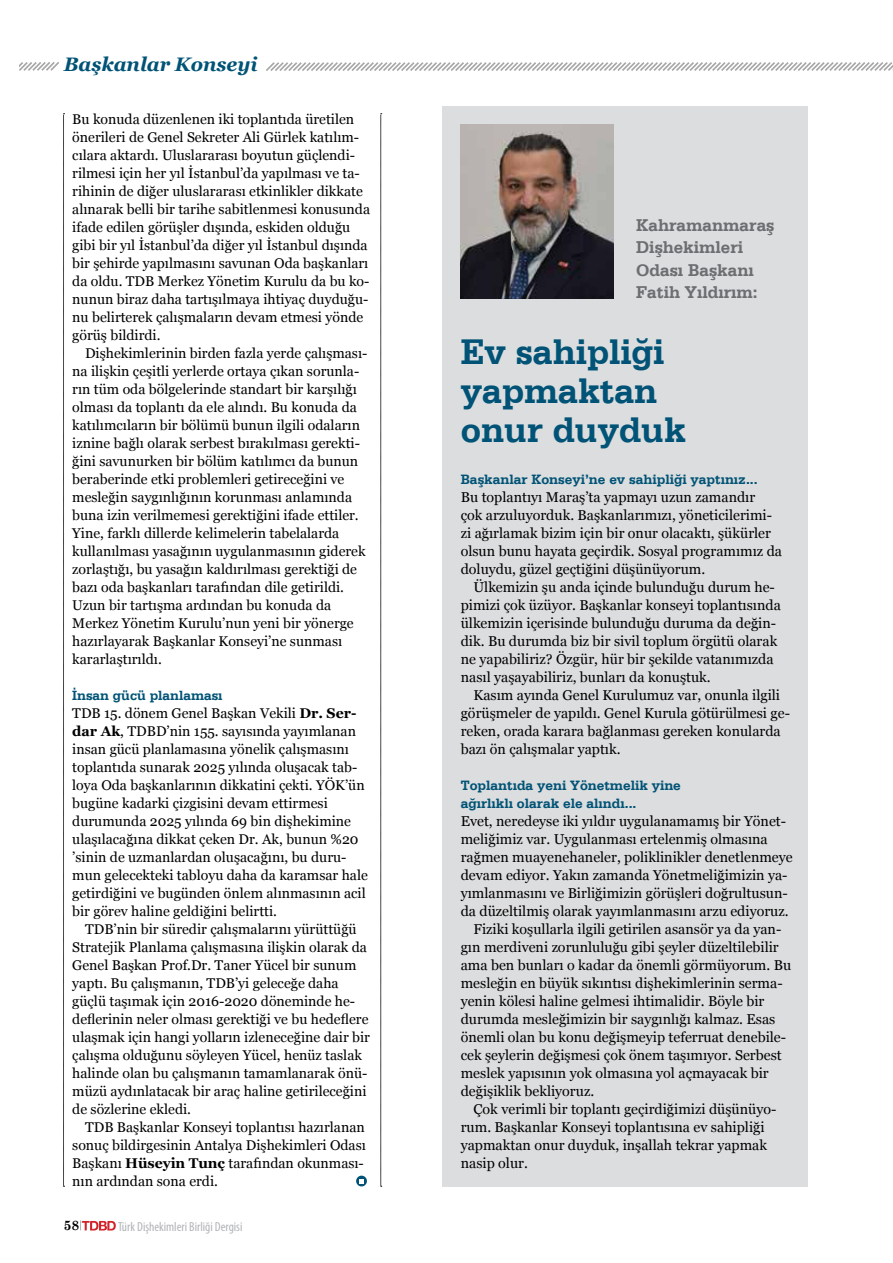
<style>
.page{position:relative;width:893px;height:1263px;background:#fff}
.page>*{position:absolute;margin:0;border:0;box-sizing:border-box;transform-origin:0 0}
.t1{font:700 37.5px/39px "Serifa BT";color:#005376}
.t2{font:italic 700 19.5px "Georgia";letter-spacing:-.005em;color:#005376}
.t3{font:700 18px/22.5px "Serifa BT";color:#6d6e71}
.t4{font:14.25px "Georgia";color:#000}
.t5{font:700 14.25px "Serifa BT";color:#005376}
.t6{font:14.1px "Georgia";color:#000}
.t7{font:700 14.1px "Serifa BT";color:#005376}
.t8{font:700 13.5px "Century Schoolbook";color:#000}
.t9{font:condensed 13.05px "Myriad Pro";color:#b1b4b6}
.s1{font-weight:700}
</style>
<div class="page">
<div style="left:442px;top:106px;width:366px;height:1080px;background:#dcddde"></div>
<svg style="left:63px;top:113px;width:2px;height:1074px"></svg>
<svg style="left:381px;top:113px;width:1px;height:1074px"></svg>
<svg style="left:19px;top:62px;width:40px;height:9px"></svg>
<svg style="left:266px;top:62px;width:627px;height:9px"></svg>
<svg style="left:356px;top:1175px;width:11px;height:11px"></svg>
<svg style="left:359px;top:1179px;width:5px;height:4px"></svg>
<svg style="left:80px;top:1220px;width:36px;height:10px"></svg>
<img style="left:461px;top:124px;width:153px;height:174px">
<p class="t2" style="left:64px;top:53px;width:195px">Başkanlar Konseyi</p>
<p class="t6" style="left:72px;top:111px;width:283px">Bu konuda düzenlenen iki toplantıda üretilen</p>
<p class="t6" style="left:72px;top:129px;width:288px">önerileri de Genel Sekreter Ali Gürlek katılım-</p>
<p class="t6" style="left:72px;top:147px;width:284px">cılara aktardı. Uluslararası boyutun güçlendi-</p>
<p class="t6" style="left:72px;top:165px;width:289px">rilmesi için her yıl İstanbul’da yapılması ve ta-</p>
<p class="t6" style="left:72px;top:183px;width:292px">rihinin de diğer uluslararası etkinlikler dikkate</p>
<p class="t6" style="left:72px;top:201px;width:299px">alınarak belli bir tarihe sabitlenmesi konusunda</p>
<p class="t6" style="left:72px;top:219px;width:280px">ifade edilen görüşler dışında, eskiden olduğu</p>
<p class="t6" style="left:72px;top:237px;width:297px">gibi bir yıl İstanbul’da diğer yıl İstanbul dışında</p>
<p class="t6" style="left:72px;top:255px;width:298px">bir şehirde yapılmasını savunan Oda başkanları</p>
<p class="t6" style="left:72px;top:273px;width:299px">da oldu. TDB Merkez Yönetim Kurulu da bu ko-</p>
<p class="t6" style="left:72px;top:291px;width:298px">nunun biraz daha tartışılmaya ihtiyaç duyduğu-</p>
<p class="t6" style="left:72px;top:309px;width:292px">nu belirterek çalışmaların devam etmesi yönde</p>
<p class="t6" style="left:72px;top:327px;width:90px">görüş bildirdi.</p>
<p class="t6" style="left:85px;top:345px;width:284px">Dişhekimlerinin birden fazla yerde çalışması-</p>
<p class="t6" style="left:72px;top:363px;width:289px">na ilişkin çeşitli yerlerde ortaya çıkan sorunla-</p>
<p class="t6" style="left:72px;top:381px;width:286px">rın tüm oda bölgelerinde standart bir karşılığı</p>
<p class="t6" style="left:72px;top:399px;width:286px">olması da toplantı da ele alındı. Bu konuda da</p>
<p class="t6" style="left:72px;top:417px;width:289px">katılımcıların bir bölümü bunun ilgili odaların</p>
<p class="t6" style="left:72px;top:435px;width:289px">iznine bağlı olarak serbest bırakılması gerekti-</p>
<p class="t6" style="left:72px;top:453px;width:288px">ğini savunurken bir bölüm katılımcı da bunun</p>
<p class="t6" style="left:72px;top:471px;width:274px">beraberinde etki problemleri getireceğini ve</p>
<p class="t6" style="left:72px;top:489px;width:281px">mesleğin saygınlığının korunması anlamında</p>
<p class="t6" style="left:72px;top:507px;width:288px">buna izin verilmemesi gerektiğini ifade ettiler.</p>
<p class="t6" style="left:72px;top:525px;width:269px">Yine, farklı dillerde kelimelerin tabelalarda</p>
<p class="t6" style="left:72px;top:543px;width:295px">kullanılması yasağının uygulanmasının giderek</p>
<p class="t6" style="left:72px;top:561px;width:286px">zorlaştığı, bu yasağın kaldırılması gerektiği de</p>
<p class="t6" style="left:72px;top:579px;width:273px">bazı oda başkanları tarafından dile getirildi.</p>
<p class="t6" style="left:72px;top:597px;width:260px">Uzun bir tartışma ardından bu konuda da</p>
<p class="t6" style="left:72px;top:615px;width:283px">Merkez Yönetim Kurulu’nun yeni bir yönerge</p>
<p class="t6" style="left:72px;top:633px;width:271px">hazırlayarak Başkanlar Konseyi’ne sunması</p>
<p class="t6" style="left:72px;top:651px;width:91px">kararlaştırıldı.</p>
<p class="t7" style="left:72px;top:687px;width:152px">İnsan gücü planlaması</p>
<p class="t6" style="left:72px;top:705px;width:286px">TDB 15. dönem Genel Başkan Vekili <span class="s1">Dr. Ser-</span></p>
<p class="t6" style="left:72px;top:723px;width:285px"><span class="s1">dar Ak</span>, TDBD’nin 155. sayısında yayımlanan</p>
<p class="t6" style="left:72px;top:741px;width:278px">insan gücü planlamasına yönelik çalışmasını</p>
<p class="t6" style="left:72px;top:759px;width:287px">toplantıda sunarak 2025 yılında oluşacak tab-</p>
<p class="t6" style="left:72px;top:777px;width:294px">loya Oda başkanlarının dikkatini çekti. YÖK’ün</p>
<p class="t6" style="left:72px;top:795px;width:257px">bugüne kadarki çizgisini devam ettirmesi</p>
<p class="t6" style="left:72px;top:813px;width:280px">durumunda 2025 yılında 69 bin dişhekimine</p>
<p class="t6" style="left:72px;top:831px;width:288px">ulaşılacağına dikkat çeken Dr. Ak, bunun %20</p>
<p class="t6" style="left:72px;top:849px;width:276px">’sinin de uzmanlardan oluşacağını, bu duru-</p>
<p class="t6" style="left:72px;top:867px;width:297px">mun gelecekteki tabloyu daha da karamsar hale</p>
<p class="t6" style="left:72px;top:885px;width:295px">getirdiğini ve bugünden önlem alınmasının acil</p>
<p class="t6" style="left:72px;top:903px;width:206px">bir görev haline geldiğini belirtti.</p>
<p class="t6" style="left:85px;top:921px;width:273px">TDB’nin bir süredir çalışmalarını yürüttüğü</p>
<p class="t6" style="left:72px;top:939px;width:296px">Stratejik Planlama çalışmasına ilişkin olarak da</p>
<p class="t6" style="left:72px;top:957px;width:286px">Genel Başkan Prof.Dr. Taner Yücel bir sunum</p>
<p class="t6" style="left:72px;top:975px;width:268px">yaptı. Bu çalışmanın, TDB’yi geleceğe daha</p>
<p class="t6" style="left:72px;top:993px;width:284px">güçlü taşımak için 2016-2020 döneminde he-</p>
<p class="t6" style="left:72px;top:1011px;width:298px">deflerinin neler olması gerektiği ve bu hedeflere</p>
<p class="t6" style="left:72px;top:1029px;width:299px">ulaşmak için hangi yolların izleneceğine dair bir</p>
<p class="t6" style="left:72px;top:1047px;width:291px">çalışma olduğunu söyleyen Yücel, henüz taslak</p>
<p class="t6" style="left:72px;top:1065px;width:297px">halinde olan bu çalışmanın tamamlanarak önü-</p>
<p class="t6" style="left:72px;top:1083px;width:296px">müzü aydınlatacak bir araç haline getirileceğini</p>
<p class="t6" style="left:72px;top:1101px;width:120px">de sözlerine ekledi.</p>
<p class="t6" style="left:85px;top:1119px;width:281px">TDB Başkanlar Konseyi toplantısı hazırlanan</p>
<p class="t6" style="left:72px;top:1137px;width:295px">sonuç bildirgesinin Antalya Dişhekimleri Odası</p>
<p class="t6" style="left:72px;top:1155px;width:293px">Başkanı <span class="s1">Hüseyin Tunç</span> tarafından okunması-</p>
<p class="t6" style="left:72px;top:1173px;width:147px">nın ardından sona erdi.</p>
<p class="t8" style="left:64px;top:1215px;width:17px">58</p>
<p class="t9" style="left:118px;top:1218px;width:126px">Türk Dişhekimleri Birliği Dergisi</p>
<p class="t3" style="left:636px;top:213px;width:140px">Kahramanmaraş<br>Dişhekimleri<br>Odası Başkanı<br>Fatih Yıldırım:</p>
<p class="t1" style="left:461px;top:331px;width:227px">Ev sahipliği yapmaktan onur duyduk</p>
<p class="t5" style="left:461px;top:471px;width:298px">Başkanlar Konseyi’ne ev sahipliği yaptınız...</p>
<p class="t4" style="left:461px;top:489px;width:296px">Bu toplantıyı Maraş’ta yapmayı uzun zamandır</p>
<p class="t4" style="left:461px;top:507px;width:313px">çok arzuluyorduk. Başkanlarımızı, yöneticilerimi-</p>
<p class="t4" style="left:461px;top:525px;width:312px">zi ağırlamak bizim için bir onur olacaktı, şükürler</p>
<p class="t4" style="left:461px;top:543px;width:323px">olsun bunu hayata geçirdik. Sosyal programımız da</p>
<p class="t4" style="left:461px;top:561px;width:246px">doluydu, güzel geçtiğini düşünüyorum.</p>
<p class="t4" style="left:473px;top:579px;width:303px">Ülkemizin şu anda içinde bulunduğu durum he-</p>
<p class="t4" style="left:461px;top:597px;width:322px">pimizi çok üzüyor. Başkanlar konseyi toplantısında</p>
<p class="t4" style="left:461px;top:615px;width:317px">ülkemizin içerisinde bulunduğu duruma da değin-</p>
<p class="t4" style="left:461px;top:633px;width:318px">dik. Bu durumda biz bir sivil toplum örgütü olarak</p>
<p class="t4" style="left:461px;top:651px;width:314px">ne yapabiliriz? Özgür, hür bir şekilde vatanımızda</p>
<p class="t4" style="left:461px;top:669px;width:251px">nasıl yaşayabiliriz, bunları da konuştuk.</p>
<p class="t4" style="left:473px;top:687px;width:308px">Kasım ayında Genel Kurulumuz var, onunla ilgili</p>
<p class="t4" style="left:461px;top:705px;width:331px">görüşmeler de yapıldı. Genel Kurula götürülmesi ge-</p>
<p class="t4" style="left:461px;top:723px;width:321px">reken, orada karara bağlanması gereken konularda</p>
<p class="t4" style="left:461px;top:741px;width:161px">bazı ön çalışmalar yaptık.</p>
<p class="t5" style="left:461px;top:777px;width:222px">Toplantıda yeni Yönetmelik yine</p>
<p class="t5" style="left:461px;top:795px;width:177px">ağırlıklı olarak ele alındı...</p>
<p class="t4" style="left:461px;top:813px;width:327px">Evet, neredeyse iki yıldır uygulanamamış bir Yönet-</p>
<p class="t4" style="left:461px;top:831px;width:309px">meliğimiz var. Uygulanması ertelenmiş olmasına</p>
<p class="t4" style="left:461px;top:849px;width:333px">rağmen muayenehaneler, poliklinikler denetlenmeye</p>
<p class="t4" style="left:461px;top:867px;width:328px">devam ediyor. Yakın zamanda Yönetmeliğimizin ya-</p>
<p class="t4" style="left:461px;top:885px;width:329px">yımlanmasını ve Birliğimizin görüşleri doğrultusun-</p>
<p class="t4" style="left:461px;top:903px;width:329px">da düzeltilmiş olarak yayımlanmasını arzu ediyoruz.</p>
<p class="t4" style="left:473px;top:921px;width:309px">Fiziki koşullarla ilgili getirilen asansör ya da yan-</p>
<p class="t4" style="left:461px;top:939px;width:320px">gın merdiveni zorunluluğu gibi şeyler düzeltilebilir</p>
<p class="t4" style="left:461px;top:957px;width:332px">ama ben bunları o kadar da önemli görmüyorum. Bu</p>
<p class="t4" style="left:461px;top:975px;width:323px">mesleğin en büyük sıkıntısı dişhekimlerinin serma-</p>
<p class="t4" style="left:461px;top:993px;width:305px">yenin kölesi haline gelmesi ihtimalidir. Böyle bir</p>
<p class="t4" style="left:461px;top:1011px;width:316px">durumda mesleğimizin bir saygınlığı kalmaz. Esas</p>
<p class="t4" style="left:461px;top:1029px;width:327px">önemli olan bu konu değişmeyip teferruat denebile-</p>
<p class="t4" style="left:461px;top:1047px;width:322px">cek şeylerin değişmesi çok önem taşımıyor. Serbest</p>
<p class="t4" style="left:461px;top:1065px;width:310px">meslek yapısının yok olmasına yol açmayacak bir</p>
<p class="t4" style="left:461px;top:1083px;width:135px">değişiklik bekliyoruz.</p>
<p class="t4" style="left:473px;top:1101px;width:304px">Çok verimli bir toplantı geçirdiğimizi düşünüyo-</p>
<p class="t4" style="left:461px;top:1119px;width:305px">rum. Başkanlar Konseyi toplantısına ev sahipliği</p>
<p class="t4" style="left:461px;top:1137px;width:308px">yapmaktan onur duyduk, inşallah tekrar yapmak</p>
<p class="t4" style="left:461px;top:1155px;width:69px">nasip olur.</p>
</div>
